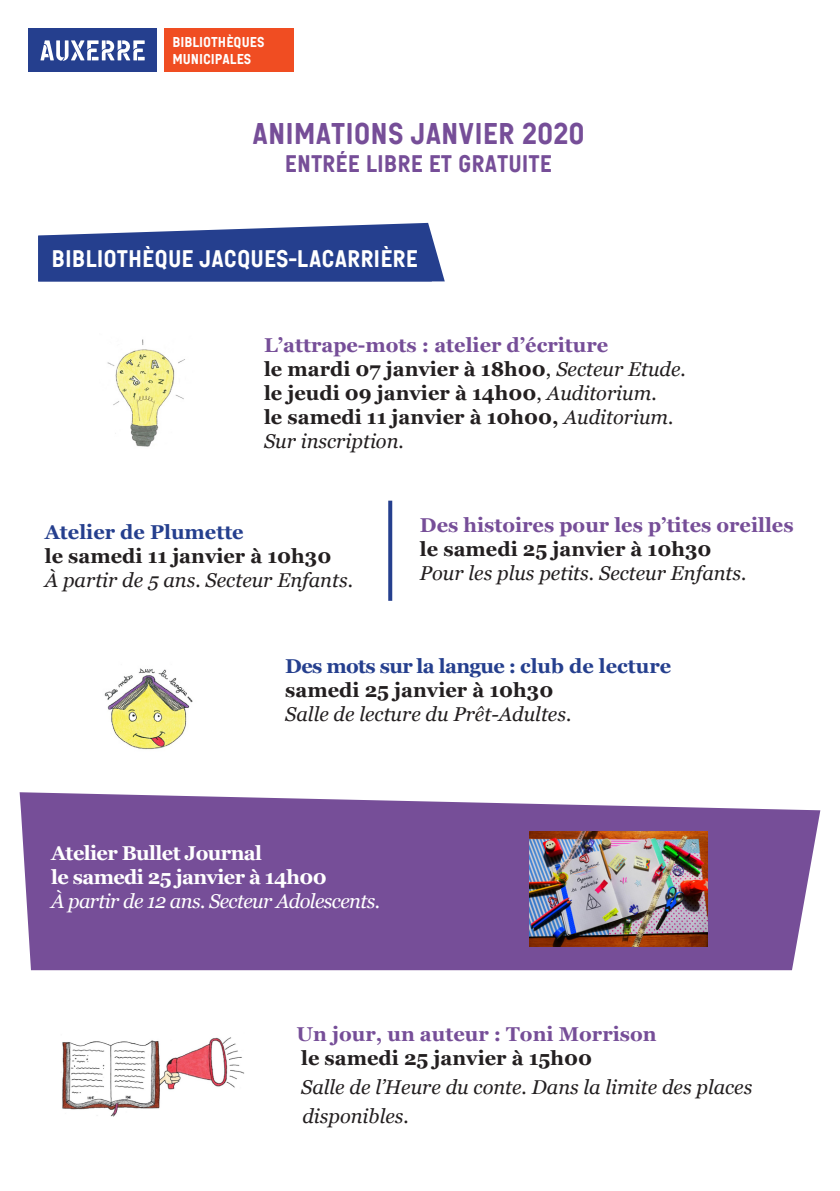
<style>
.page{position:relative;width:840px;height:1191px;background:#fff}
.page>*{position:absolute;margin:0;border:0;box-sizing:border-box;transform-origin:0 0}
.t1{font:30px "Auxerrenormal";color:#764e98}
.t2{font:24px "Auxerrenormal";color:#fff}
.t3{font:24px "Auxerrenormal";color:#764e98}
.t4{font:700 20px "Georgia";color:#231f20}
.t5{font:italic 20px "Georgia";color:#231f20}
.t6{font:700 20px "Georgia";color:#764e98}
.t7{font:700 20px "Georgia";letter-spacing:-.03em;color:#fff}
.t8{font:italic 20px "Georgia";letter-spacing:-.03em;color:#fff}
.t9{font:700 20px "Georgia";letter-spacing:-.03em;color:#253f8e}
.t10{font:700 20px "Georgia";color:#253f8e}
.t11{font:14.2px/17.2px "Auxerrenormal";color:#fff}
.s1{font-weight:400}
.s2{font-weight:400;font-style:italic}
</style>
<div class="page">
<div style="left:28px;top:28px;width:129px;height:44px;background:#253f8e"></div>
<svg style="left:40px;top:40px;width:105px;height:21px"></svg>
<div style="left:164px;top:28px;width:130px;height:44px;background:#f04d22"></div>
<svg style="left:38px;top:222px;width:407px;height:60px"></svg>
<div style="left:39px;top:237px;width:391px;height:43px;background:#253f8e"></div>
<div style="left:38px;top:236px;width:393px;height:45px;border:2px solid #253f8e"></div>
<svg style="left:388px;top:500px;width:4px;height:101px"></svg>
<img style="left:104px;top:668px;width:89px;height:82px">
<img style="left:107px;top:339px;width:78px;height:108px">
<svg style="left:20px;top:792px;width:799px;height:178px;background:#815da0"></svg>
<img style="left:529px;top:831px;width:177px;height:115px">
<img style="left:62px;top:1037px;width:182px;height:79px">
<p class="t11" style="left:172px;top:33px;width:94px">BIBLIOTHÈQUES<br>MUNICIPALES</p>
<p class="t1" style="left:252px;top:117px;width:333px">ANIMATIONS JANVIER 2020</p>
<p class="t3" style="left:284px;top:151px;width:269px">ENTRÉE LIBRE ET GRATUITE</p>
<p class="t2" style="left:52px;top:246px;width:368px">BIBLIOTHÈQUE JACQUES-LACARRIÈRE</p>
<p class="t6" style="left:264px;top:332px;width:345px">L’attrape-mots : atelier d’écriture</p>
<p class="t4" style="left:264px;top:356px;width:423px">le mardi 07 janvier à 18h00<span class="s1">,</span> <span class="s2">Secteur Etude.</span></p>
<p class="t4" style="left:264px;top:380px;width:394px">le jeudi 09 janvier à 14h00<span class="s1">,</span> <span class="s2">Auditorium.</span></p>
<p class="t4" style="left:264px;top:404px;width:411px">le samedi 11 janvier à 10h00, <span class="s2">Auditorium.</span></p>
<p class="t5" style="left:264px;top:428px;width:141px">Sur inscription.</p>
<p class="t10" style="left:45px;top:519px;width:200px">Atelier de Plumette</p>
<p class="t4" style="left:45px;top:543px;width:288px">le samedi 11 janvier à 10h30</p>
<p class="t5" style="left:45px;top:567px;width:309px">À partir de 5 ans. Secteur Enfants.</p>
<p class="t6" style="left:420px;top:512px;width:375px">Des histoires pour les p’tites oreilles</p>
<p class="t4" style="left:420px;top:536px;width:293px">le samedi 25 janvier à 10h30</p>
<p class="t5" style="left:420px;top:560px;width:328px">Pour les plus petits. Secteur Enfants.</p>
<p class="t9" style="left:285px;top:653px;width:387px">Des mots sur la langue : club de lecture</p>
<p class="t4" style="left:285px;top:677px;width:269px">samedi 25 janvier à 10h30</p>
<p class="t5" style="left:285px;top:701px;width:287px">Salle de lecture du Prêt-Adultes.</p>
<p class="t7" style="left:51px;top:840px;width:212px">Atelier Bullet Journal</p>
<p class="t7" style="left:51px;top:864px;width:277px">le samedi 25 janvier à 14h00</p>
<p class="t8" style="left:51px;top:888px;width:330px">À partir de 12 ans. Secteur Adolescents.</p>
<p class="t6" style="left:296px;top:1021px;width:361px">Un jour, un auteur : Toni Morrison</p>
<p class="t4" style="left:301px;top:1045px;width:292px">le samedi 25 janvier à 15h00</p>
<p class="t5" style="left:301px;top:1074px;width:452px">Salle de l’Heure du conte. Dans la limite des places</p>
<p class="t5" style="left:302px;top:1103px;width:108px">disponibles.</p>
</div>
